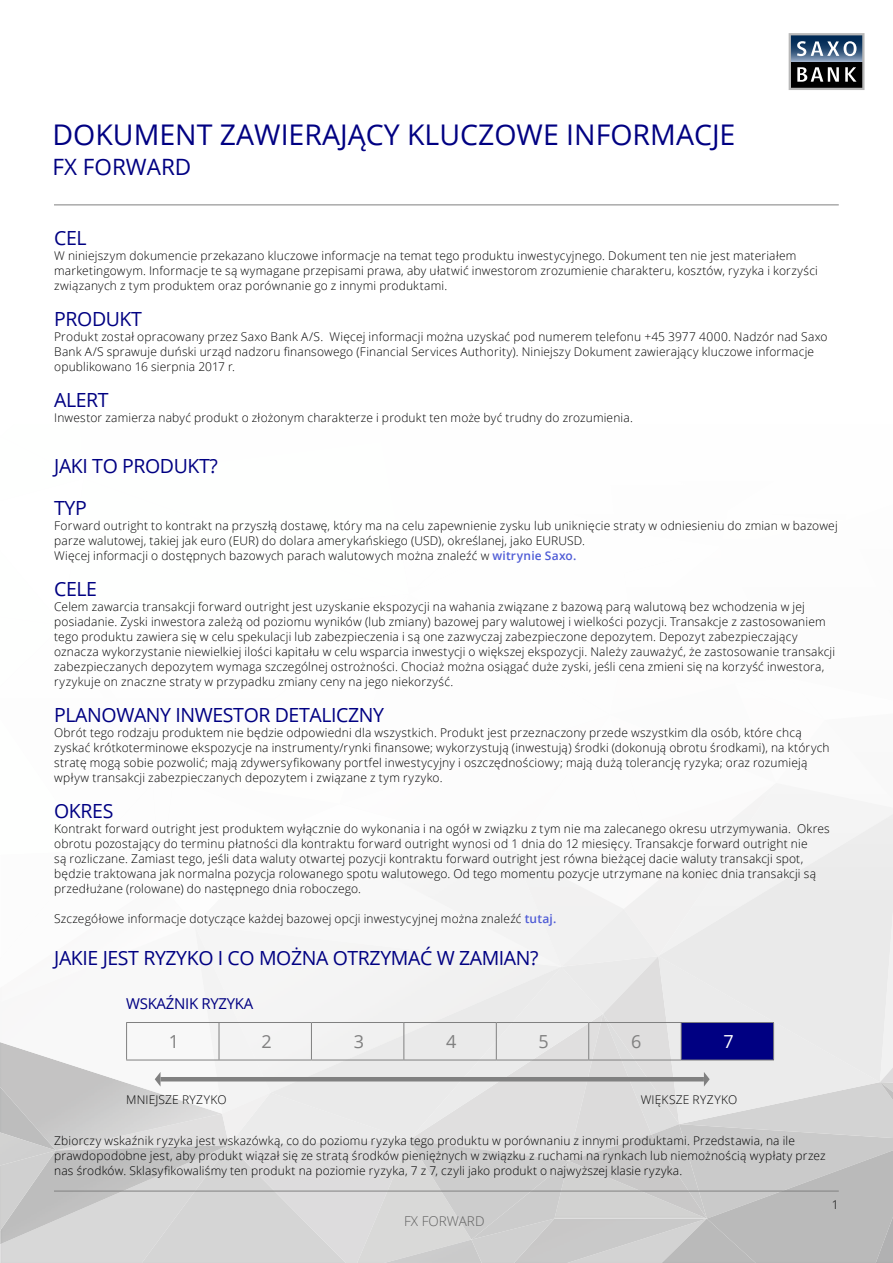
<style>
.page{position:relative;width:893px;height:1263px;background:#fff}
.page>*{position:absolute;margin:0;border:0;box-sizing:border-box;transform-origin:0 0}
.t1{font:28.5px "Open Sans";color:#000082}
.t2{font:22.5px "Open Sans";color:#000082}
.t3{font:19.5px/42px "Open Sans";letter-spacing:-.02em;color:#000082}
.t4{font:18px "Open Sans";color:#808080}
.t5{font:18px "Open Sans";color:#fff}
.t6{font:15px "Open Sans";letter-spacing:-.02em;color:#000082}
.t7{font:300 13.5px "Open Sans";color:#616161}
.t8{font:300 12px/15px "Open Sans";letter-spacing:.015em;color:#000}
.s1{font-weight:600;color:#4f5cd6}
</style>
<div class="page">
<img style="left:651px;top:1124px;width:28px;height:10px">
<img style="left:651px;top:1134px;width:28px;height:27px">
<div style="left:0;top:1244px;width:142px;height:19px;background:#d8d8d8"></div>
<img style="left:0;top:1150px;width:142px;height:94px">
<img style="left:568px;top:1161px;width:111px;height:57px">
<img style="left:568px;top:1124px;width:83px;height:37px">
<div style="left:679px;top:1138px;width:214px;height:80px;background:#cacaca"></div>
<img style="left:880px;top:1083px;width:13px;height:17px">
<div style="left:222px;top:1093px;width:49px;height:52px;background:#f1f0f0"></div>
<img style="left:0;top:1023px;width:222px;height:91px">
<img style="left:142px;top:1145px;width:87px;height:118px">
<div style="left:229px;top:1140px;width:128px;height:123px;background:#dddcdd"></div>
<div style="left:194px;top:967px;width:77px;height:126px;background:#f4f4f4"></div>
<img style="left:409px;top:967px;width:194px;height:173px">
<div style="left:513px;top:851px;width:110px;height:116px;background:#f3f3f3"></div>
<div style="left:357px;top:1140px;width:52px;height:123px;background:#dddcdd"></div>
<img style="left:384px;top:1239px;width:87px;height:24px">
<img style="left:409px;top:1140px;width:159px;height:99px">
<img style="left:471px;top:1239px;width:83px;height:24px">
<div style="left:471px;top:1161px;width:97px;height:78px;background:#cdcdcd"></div>
<img style="left:0;top:1132px;width:56px;height:18px">
<img style="left:0;top:1150px;width:56px;height:81px">
<img style="left:662px;top:1218px;width:45px;height:45px">
<img style="left:707px;top:1150px;width:186px;height:113px">
<img style="left:876px;top:1216px;width:17px;height:47px">
<div style="left:561px;top:967px;width:42px;height:47px;background:#ebebeb"></div>
<div style="left:561px;top:909px;width:63px;height:58px;background:#f1f0f0"></div>
<img style="left:658px;top:1082px;width:222px;height:42px">
<div style="left:880px;top:911px;width:13px;height:156px;background:#eaeaea"></div>
<img style="left:880px;top:1067px;width:13px;height:16px">
<img style="left:631px;top:783px;width:145px;height:42px">
<hr style="left:54px;top:1191px;width:785px;height:1px;background:#808080">
<hr style="left:54px;top:204px;width:785px;height:1px;background:#808080">
<div style="left:681px;top:1022px;width:93px;height:38px;background:#000082"></div>
<hr style="left:126px;top:1022px;width:93px;height:1px;background:#808080">
<hr style="left:126px;top:1023px;width:1px;height:37px;background:#808080">
<hr style="left:219px;top:1022px;width:92px;height:1px;background:#808080">
<hr style="left:219px;top:1023px;width:1px;height:37px;background:#808080">
<hr style="left:311px;top:1022px;width:93px;height:1px;background:#808080">
<hr style="left:311px;top:1023px;width:1px;height:37px;background:#808080">
<hr style="left:404px;top:1022px;width:92px;height:1px;background:#808080">
<hr style="left:403px;top:1023px;width:1px;height:37px;background:#808080">
<hr style="left:496px;top:1022px;width:93px;height:1px;background:#808080">
<hr style="left:496px;top:1023px;width:1px;height:37px;background:#808080">
<hr style="left:589px;top:1022px;width:92px;height:1px;background:#808080">
<hr style="left:588px;top:1023px;width:1px;height:37px;background:#808080">
<hr style="left:681px;top:1022px;width:93px;height:1px;background:#808080">
<hr style="left:681px;top:1023px;width:1px;height:37px;background:#808080">
<hr style="left:773px;top:1023px;width:1px;height:37px;background:#808080">
<hr style="left:126px;top:1060px;width:93px;height:1px;background:#808080">
<hr style="left:219px;top:1060px;width:92px;height:1px;background:#808080">
<hr style="left:311px;top:1060px;width:93px;height:1px;background:#808080">
<hr style="left:404px;top:1060px;width:92px;height:1px;background:#808080">
<hr style="left:496px;top:1060px;width:93px;height:1px;background:#808080">
<hr style="left:589px;top:1060px;width:92px;height:1px;background:#808080">
<hr style="left:681px;top:1060px;width:93px;height:1px;background:#808080">
<hr style="left:160px;top:1077px;width:544px;height:4px;background:#808080">
<svg style="left:155px;top:1072px;width:5px;height:14px"></svg>
<svg style="left:704px;top:1072px;width:6px;height:14px"></svg>
<svg style="left:789px;top:33px;width:75px;height:57px;background:#525e6c"></svg>
<h1 class="t1" style="left:52px;top:115px;width:684px">DOKUMENT ZAWIERAJĄCY KLUCZOWE INFORMACJE</h1>
<h2 class="t2" style="left:52px;top:152px;width:140px">FX FORWARD</h2>
<h3 class="t3" style="left:54px;top:216px;width:34px">CEL</h3>
<p class="t8" style="left:54px;top:247px;width:765px">W niniejszym dokumencie przekazano kluczowe informacje na temat tego produktu inwestycyjnego. Dokument ten nie jest materiałem marketingowym. Informacje te są wymagane przepisami prawa, aby ułatwić inwestorom zrozumienie charakteru, kosztów, ryzyka i korzyści związanych z tym produktem oraz porównanie go z innymi produktami.</p>
<h3 class="t3" style="left:54px;top:297px;width:89px">PRODUKT</h3>
<p class="t8" style="left:54px;top:328px;width:775px">Produkt został opracowany przez Saxo Bank A/S. Więcej informacji można uzyskać pod numerem telefonu +45 3977 4000. Nadzór nad Saxo<br>Bank A/S sprawuje duński urząd nadzoru finansowego (Financial Services Authority). Niniejszy Dokument zawierający kluczowe informacje opublikowano 16 sierpnia 2017 r.</p>
<h3 class="t3" style="left:54px;top:378px;width:56px">ALERT</h3>
<p class="t8" style="left:54px;top:409px;width:580px">Inwestor zamierza nabyć produkt o złożonym charakterze i produkt ten może być trudny do zrozumienia.</p>
<h3 class="t3" style="left:54px;top:444px;width:165px">JAKI TO PRODUKT?<br>TYP</h3>
<p class="t8" style="left:54px;top:517px;width:785px">Forward outright to kontrakt na przyszłą dostawę, który ma na celu zapewnienie zysku lub uniknięcie straty w odniesieniu do zmian w bazowej parze walutowej, takiej jak euro (EUR) do dolara amerykańskiego (USD), określanej, jako EURUSD.<br>Więcej informacji o dostępnych bazowych parach walutowych można znaleźć w <span class="s1">witrynie Saxo.</span></p>
<h3 class="t3" style="left:54px;top:567px;width:44px">CELE</h3>
<p class="t8" style="left:54px;top:598px;width:782px">Celem zawarcia transakcji forward outright jest uzyskanie ekspozycji na wahania związane z bazową parą walutową bez wchodzenia w jej posiadanie. Zyski inwestora zależą od poziomu wyników (lub zmiany) bazowej pary walutowej i wielkości pozycji. Transakcje z zastosowaniem tego produktu zawiera się w celu spekulacji lub zabezpieczenia i są one zazwyczaj zabezpieczone depozytem. Depozyt zabezpieczający oznacza wykorzystanie niewielkiej ilości kapitału w celu wsparcia inwestycji o większej ekspozycji. Należy zauważyć, że zastosowanie transakcji zabezpieczanych depozytem wymaga szczególnej ostrożności. Chociaż można osiągać duże zyski, jeśli cena zmieni się na korzyść inwestora, ryzykuje on znaczne straty w przypadku zmiany ceny na jego niekorzyść.</p>
<h3 class="t3" style="left:54px;top:693px;width:331px">PLANOWANY INWESTOR DETALICZNY</h3>
<p class="t8" style="left:54px;top:724px;width:777px">Obrót tego rodzaju produktem nie będzie odpowiedni dla wszystkich. Produkt jest przeznaczony przede wszystkim dla osób, które chcą zyskać krótkoterminowe ekspozycje na instrumenty/rynki finansowe; wykorzystują (inwestują) środki (dokonują obrotu środkami), na których stratę mogą sobie pozwolić; mają zdywersyfikowany portfel inwestycyjny i oszczędnościowy; mają dużą tolerancję ryzyka; oraz rozumieją wpływ transakcji zabezpieczanych depozytem i związane z tym ryzyko.</p>
<h3 class="t3" style="left:54px;top:789px;width:61px">OKRES</h3>
<p class="t8" style="left:54px;top:820px;width:777px">Kontrakt forward outright jest produktem wyłącznie do wykonania i na ogół w związku z tym nie ma zalecanego okresu utrzymywania. Okres obrotu pozostający do terminu płatności dla kontraktu forward outright wynosi od 1 dnia do 12 miesięcy. Transakcje forward outright nie<br>są rozliczane. Zamiast tego, jeśli data waluty otwartej pozycji kontraktu forward outright jest równa bieżącej dacie waluty transakcji spot, będzie traktowana jak normalna pozycja rolowanego spotu walutowego. Od tego momentu pozycje utrzymane na koniec dnia transakcji są przedłużane (rolowane) do następnego dnia roboczego.</p>
<p class="t8" style="left:54px;top:910px;width:504px">Szczegółowe informacje dotyczące każdej bazowej opcji inwestycyjnej można znaleźć <span class="s1">tutaj.</span></p>
<h3 class="t3" style="left:54px;top:936px;width:486px">JAKIE JEST RYZYKO I CO MOŻNA OTRZYMAĆ W ZAMIAN?</h3>
<p class="t6" style="left:126px;top:993px;width:129px">WSKAŹNIK RYZYKA</p>
<h3 class="t4" style="left:169px;top:1029px;width:12px">1</h3>
<h3 class="t4" style="left:261px;top:1029px;width:12px">2</h3>
<h3 class="t4" style="left:354px;top:1029px;width:12px">3</h3>
<h3 class="t4" style="left:446px;top:1029px;width:12px">4</h3>
<h3 class="t4" style="left:539px;top:1029px;width:12px">5</h3>
<h3 class="t4" style="left:631px;top:1029px;width:12px">6</h3>
<h3 class="t5" style="left:723px;top:1029px;width:12px">7</h3>
<p class="t8" style="left:126px;top:1091px;width:102px">MNIEJSZE RYZYKO</p>
<p class="t8" style="left:641px;top:1091px;width:98px">WIĘKSZE RYZYKO</p>
<p class="t8" style="left:54px;top:1132px;width:773px">Zbiorczy wskaźnik ryzyka jest wskazówką, co do poziomu ryzyka tego produktu w porównaniu z innymi produktami. Przedstawia, na ile prawdopodobne jest, aby produkt wiązał się ze stratą środków pieniężnych w związku z ruchami na rynkach lub niemożnością wypłaty przez nas środków. Sklasyfikowaliśmy ten produkt na poziomie ryzyka, 7 z 7, czyli jako produkt o najwyższej klasie ryzyka.</p>
<p class="t7" style="left:404px;top:1211px;width:82px">FX FORWARD</p>
<p class="t8" style="left:832px;top:1197px;width:8px">1</p>
</div>
